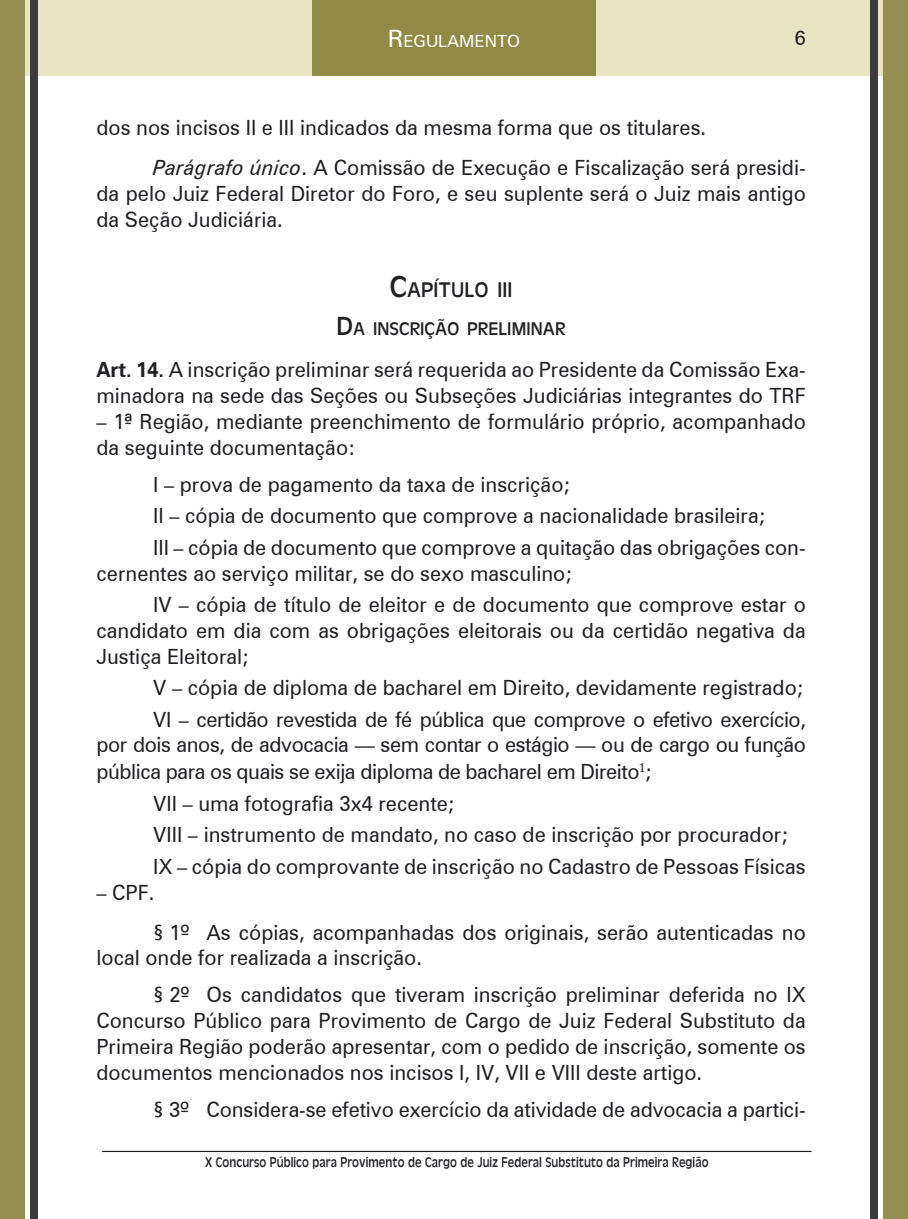
<style>
.page{position:relative;width:908px;height:1219px;background:#fff}
.page>*{position:absolute;margin:0;border:0;box-sizing:border-box;transform-origin:0 0}
.t1{font:21px/25.8px "Zurich BT";color:#212125;scale:.96 1}
.t2{font:21px/31.4px "Zurich BT";letter-spacing:-.02em;color:#212125;scale:.96 1}
.t3{font:21px "Antique";color:#212125}
.t4{font:20px "Zurich BT";color:#212125}
.t5{font:18.2px "Antique";color:#212125}
.t6{font:16.8px "Zurich BT";color:#fff}
.t7{font:14px "Antique Condensed";color:#212125}
.s1{font-size:24px}
.s2{font-style:italic}
.s3{font-size:30px}
.s4{font-size:26px}
.s5{font-weight:700}
</style>
<div class="page">
<div style="left:0;top:0;width:907px;height:76px;background:#e9e5c2"></div>
<hr style="left:102px;top:1151px;width:709px;height:1px;background:#212125">
<div style="left:312px;top:0;width:283px;height:76px;background:#918946"></div>
<div style="left:30px;top:0;width:7px;height:1219px;background:#3b3a3d"></div>
<div style="left:0;top:0;width:24px;height:1219px;background:#958e52"></div>
<div style="left:870px;top:0;width:7px;height:1219px;background:#3b3a3d"></div>
<div style="left:883px;top:0;width:24px;height:1219px;background:#958e52"></div>
<p class="t6" style="left:387px;top:31px;width:134px"><span class="s1">R</span>EGULAMENTO</p>
<p class="t4" style="left:794px;top:26px;width:13px">6</p>
<p class="t1" style="left:153px;top:107px;width:681px;line-height:40px;text-indent:-57px">dos nos incisos II e III indicados da mesma forma que os titulares.<br><span class="s2">Parágrafo único</span>. A Comissão de Execução e Fiscalização será presidi-</p>
<p class="t1" style="left:96px;top:180px;width:740px">da pelo Juiz Federal Diretor do Foro, e seu suplente será o Juiz mais antigo da Seção Judiciária.</p>
<p class="t3" style="left:389px;top:278px;width:124px"><span class="s3">C</span>APÍTULO III</p>
<p class="t5" style="left:336px;top:318px;width:230px"><span class="s4">D</span>A INSCRIÇÃO PRELIMINAR</p>
<p class="t1" style="left:96px;top:357px;width:740px"><span class="s5">Art. 14.</span> A inscrição preliminar será requerida ao Presidente da Comissão Exa&shy;minadora na sede das Seções ou Subseções Judiciárias integrantes do TRF</p>
<p class="t1" style="left:96px;top:408px;width:740px">– 1ª Região, mediante preenchimento de formulário próprio, acompanhado da seguinte documentação:</p>
<p class="t1" style="left:153px;top:469px;width:681px;line-height:31.4px">I – prova de pagamento da taxa de inscrição;<br>II – cópia de documento que comprove a nacionalidade brasileira;<br>III – cópia de documento que comprove a quitação das obrigações con-</p>
<p class="t1" style="left:153px;top:557px;width:681px;line-height:31.4px;text-indent:-57px">cernentes ao serviço militar, se do sexo masculino;<br>IV – cópia de título de eleitor e de documento que comprove estar o</p>
<p class="t1" style="left:96px;top:617px;width:740px">candidato em dia com as obrigações eleitorais ou da certidão negativa da<br>Justiça Eleitoral;</p>
<p class="t2" style="left:153px;top:672px;width:681px">V – cópia de diploma de bacharel em Direito, devidamente registrado;<br>VI – certidão revestida de fé pública que comprove o efetivo exercício,</p>
<p class="t2" style="left:96px;top:731px;width:740px;line-height:27px">por dois anos, de advocacia — sem contar o estágio — ou de cargo ou função pública para os quais se exija diploma de bacharel em Direito<sup>1</sup>;</p>
<p class="t1" style="left:153px;top:787px;width:681px;line-height:31.4px">VII – uma fotografia 3x4 recente;<br>VIII – instrumento de mandato, no caso de inscrição por procurador;<br>IX – cópia do comprovante de inscrição no Cadastro de Pessoas Físicas</p>
<p class="t1" style="left:153px;top:872px;width:681px;line-height:40px;text-indent:-57px">– CPF.<br>§ 1º As cópias, acompanhadas dos originais, serão autenticadas no</p>
<p class="t1" style="left:153px;top:939px;width:681px;line-height:37.2px;text-indent:-57px">local onde for realizada a inscrição.<br>§ 2º Os candidatos que tiveram inscrição preliminar deferida no IX</p>
<p class="t1" style="left:96px;top:1008px;width:740px;text-align:justify">Concurso Público para Provimento de Cargo de Juiz Federal Substituto da Primeira Região poderão apresentar, com o pedido de inscrição, somente os documentos mencionados nos incisos I, IV, VII e VIII deste artigo.</p>
<p class="t1" style="left:153px;top:1096px;width:681px">§ 3º Considera-se efetivo exercício da atividade de advocacia a partici-</p>
<p class="t7" style="left:205px;top:1154px;width:504px">X Concurso Público para Provimento de Cargo de Juiz Federal Substituto da Primeira Região</p>
</div>
